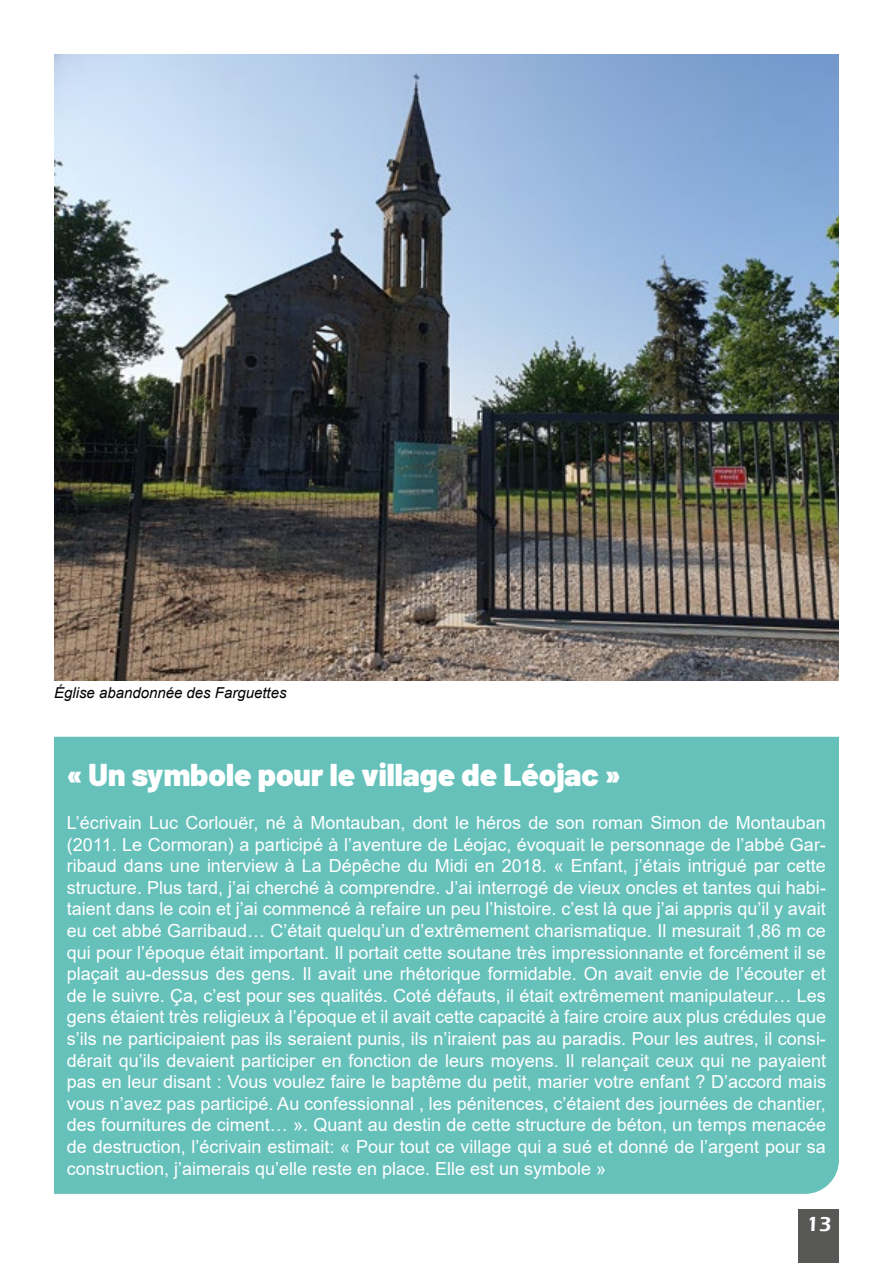
<style>
.page{position:relative;width:893px;height:1263px;background:#fff}
.page>*{position:absolute;margin:0;border:0;box-sizing:border-box;transform-origin:0 0}
.t1{font:900 31.5px "Barlow";color:#fff}
.t2{font:600 21px "Eras ITC";color:#fff}
.t3{font:18px/21.6px "Arial";color:#fff;text-align:justify}
.t4{font:italic 15px "Arial";color:#000}
</style>
<div class="page">
<div style="left:799px;top:1209px;width:40px;height:54px;background:#585856"></div>
<img style="left:54px;top:54px;width:785px;height:626px">
<div style="left:54px;top:737px;width:785px;height:457px;background:#67c1bb"></div>
<p class="t4" style="left:54px;top:683px;width:234px">Église abandonnée des Farguettes</p>
<h1 class="t1" style="left:67px;top:751px;width:555px">« Un symbole pour le village de Léojac »</h1>
<p class="t3" style="left:67px;top:812px;width:761px">L’écrivain Luc Corlouër, né à Montauban, dont le héros de son roman Simon de Montauban (2011. Le Cormoran) a participé à l’aventure de Léojac, évoquait le personnage de l’abbé Gar&shy;ribaud dans une interview à La Dépêche du Midi en 2018. « Enfant, j’étais intrigué par cette structure. Plus tard, j’ai cherché à comprendre. J’ai interrogé de vieux oncles et tantes qui habi&shy;taient dans le coin et j’ai commencé à refaire un peu l’histoire. c’est là que j’ai appris qu’il y avait eu cet abbé Garribaud… C’était quelqu’un d’extrêmement charismatique. Il mesurait 1,86 m ce qui pour l’époque était important. Il portait cette soutane très impressionnante et forcément il se plaçait au-dessus des gens. Il avait une rhétorique formidable. On avait envie de l’écouter et de le suivre. Ça, c’est pour ses qualités. Coté défauts, il était extrêmement manipulateur… Les gens étaient très religieux à l’époque et il avait cette capacité à faire croire aux plus crédules que s’ils ne participaient pas ils seraient punis, ils n’iraient pas au paradis. Pour les autres, il consi&shy;dérait qu’ils devaient participer en fonction de leurs moyens. Il relançait ceux qui ne payaient pas en leur disant : Vous voulez faire le baptême du petit, marier votre enfant ? D’accord mais vous n’avez pas participé. Au confessionnal , les pénitences, c’étaient des journées de chantier, des fournitures de ciment… ». Quant au destin de cette structure de béton, un temps menacée de destruction, l’écrivain estimait: « Pour tout ce village qui a sué et donné de l’argent pour sa construction, j’aimerais qu’elle reste en place. Elle est un symbole »</p>
<p class="t2" style="left:806px;top:1212px;width:27px">13</p>
</div>
